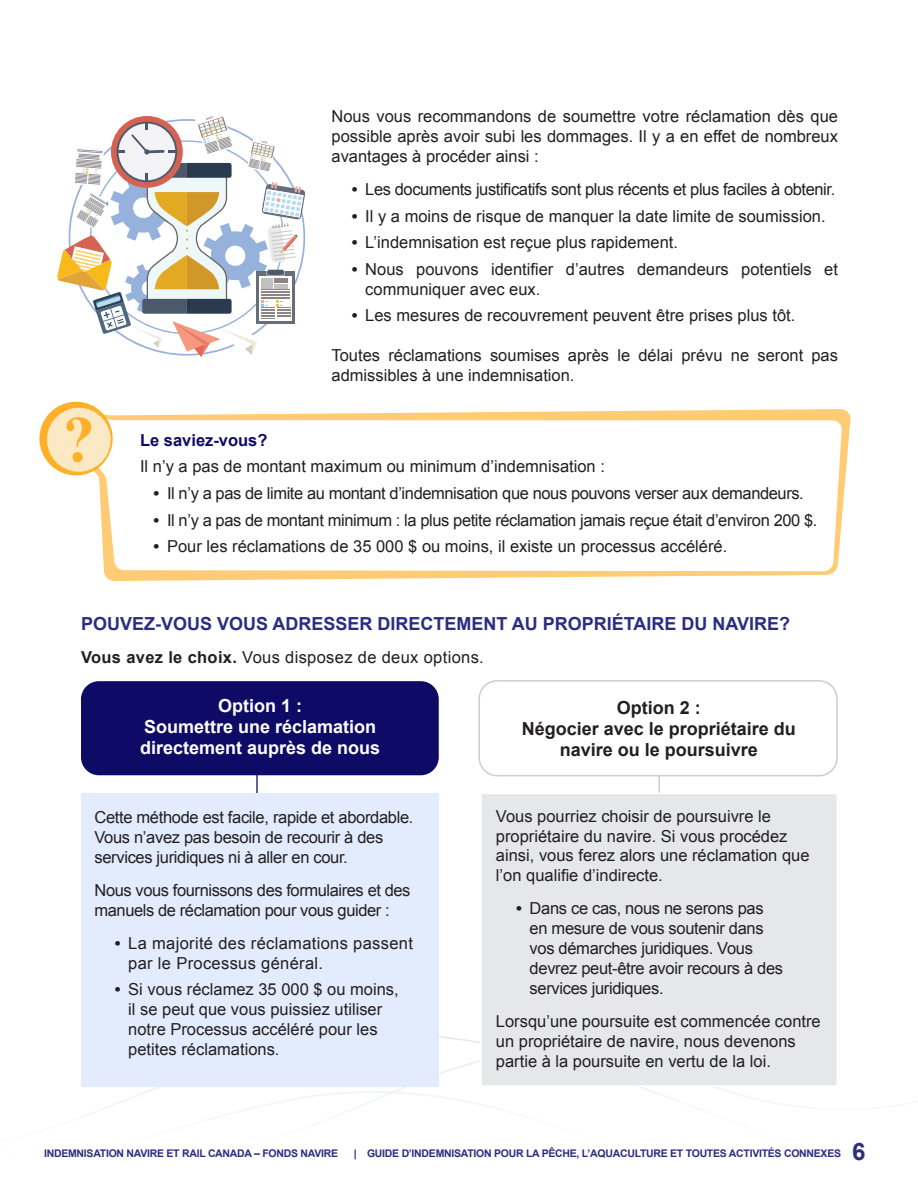
<style>
.page{position:relative;width:918px;height:1188px;background:#fff}
.page>*{position:absolute;margin:0;border:0;box-sizing:border-box;transform-origin:0 0}
.t1{font:700 24px "Arial";color:#2c2d81}
.t2{font:700 18px "Arial";color:#2c2d81}
.t3{font:700 18px/21px "Arial";color:#231f20;text-align:center}
.t4{font:700 18px/21px "Arial";color:#fff;text-align:center}
.t5{font:16.5px/19.8px "Arial";color:#231f20}
.t6{font:16.5px/19.8px "Arial";letter-spacing:-.025em;color:#231f20}
.t7{font:16.5px/19.8px "Arial";letter-spacing:-.02em;color:#231f20}
.t8{font:16.5px/19.8px "Arial";letter-spacing:.02em;color:#231f20}
.t9{font:700 16.5px "Arial";color:#0e0b66}
.t10{font:700 10.5px "Arial";letter-spacing:-.025em;color:#2c2d81}
.s1{font-weight:700}
</style>
<div class="page">
<svg style="left:85px;top:1036px;width:695px;height:80px"></svg>
<svg style="left:57px;top:116px;width:248px;height:241px"></svg>
<hr style="left:256px;top:747px;width:2px;height:177px;background:#2c2d81">
<hr style="left:658px;top:762px;width:2px;height:55px;background:#cdced0">
<div style="left:480px;top:793px;width:358px;height:294px;background:#e6e7e9;border:2px solid #fff"></div>
<div style="left:81px;top:681px;width:358px;height:94px;background:#0e0b66;border-radius:18px"></div>
<div style="left:479px;top:681px;width:358px;height:95px;background:#fff;border-radius:18px"></div>
<div style="left:478px;top:680px;width:360px;height:96px;border:2px solid #cdced0;border-radius:18px"></div>
<div style="left:81px;top:793px;width:358px;height:294px;background:#e2ecfd"></div>
<svg style="left:71px;top:409px;width:780px;height:172px"></svg>
<svg style="left:39px;top:402px;width:74px;height:73px"></svg>
<p class="t5" style="left:332px;top:107px;width:508px;text-align:justify">Nous vous recommandons de soumettre votre réclamation dès que possible après avoir subi les dommages. Il y a en effet de nombreux avantages à procéder ainsi :</p>
<p class="t6" style="left:352px;top:180px;width:485px"><span class="s1">•</span> Les documents justificatifs sont plus récents et plus faciles à obtenir.</p>
<p class="t5" style="left:352px;top:206px;width:475px"><span class="s1">•</span> Il y a moins de risque de manquer la date limite de soumission.</p>
<p class="t5" style="left:352px;top:233px;width:328px"><span class="s1">•</span> L’indemnisation est reçue plus rapidement.</p>
<p class="t5" style="left:365px;top:259px;width:474px;text-indent:-13px"><span class="s1">•</span> Nous pouvons identifier d’autres demandeurs potentiels et communiquer avec eux.</p>
<p class="t5" style="left:352px;top:306px;width:445px"><span class="s1">•</span> Les mesures de recouvrement peuvent être prises plus tôt.</p>
<p class="t5" style="left:332px;top:346px;width:508px">Toutes réclamations soumises après le délai prévu ne seront pas admissibles à une indemnisation.</p>
<p class="t9" style="left:140px;top:429px;width:129px">Le saviez-vous?</p>
<p class="t5" style="left:140px;top:457px;width:466px">Il n’y a pas de montant maximum ou minimum d’indemnisation :</p>
<p class="t6" style="left:154px;top:484px;width:652px"><span class="s1">•</span> Il n’y a pas de limite au montant d’indemnisation que nous pouvons verser aux demandeurs.</p>
<p class="t6" style="left:154px;top:510px;width:665px"><span class="s1">•</span> Il n’y a pas de montant minimum : la plus petite réclamation jamais reçue était d’environ 200 $.</p>
<p class="t5" style="left:154px;top:537px;width:575px"><span class="s1">•</span> Pour les réclamations de 35 000 $ ou moins, il existe un processus accéléré.</p>
<p class="t2" style="left:81px;top:611px;width:711px">POUVEZ-VOUS VOUS ADRESSER DIRECTEMENT AU PROPRIÉTAIRE DU NAVIRE?</p>
<p class="t8" style="left:81px;top:647px;width:404px"><span class="s1">Vous avez le choix.</span> Vous disposez de deux options.</p>
<p class="t4" style="left:140px;top:696px;width:242px">Option 1 :<br>Soumettre une réclamation directement auprès de nous</p>
<p class="t3" style="left:522px;top:697px;width:276px">Option 2 :<br>Négocier avec le propriétaire du navire ou le poursuivre</p>
<p class="t7" style="left:94px;top:808px;width:320px">Cette méthode est facile, rapide et abordable.<br>Vous n’avez pas besoin de recourir à des services juridiques ni à aller en cour.</p>
<p class="t6" style="left:94px;top:880px;width:318px">Nous vous fournissons des formulaires et des manuels de réclamation pour vous guider :</p>
<p class="t8" style="left:128px;top:934px;width:286px;text-indent:-13px"><span class="s1">•</span> La majorité des réclamations passent par le Processus général.</p>
<p class="t5" style="left:128px;top:980px;width:272px;text-indent:-13px"><span class="s1">•</span> Si vous réclamez 35 000 $ ou moins, il se peut que vous puissiez utiliser notre Processus accéléré pour les petites réclamations.</p>
<p class="t5" style="left:496px;top:806px;width:315px">Vous pourriez choisir de poursuivre le propriétaire du navire. Si vous procédez ainsi, vous ferez alors une réclamation que l’on qualifie d’indirecte.</p>
<p class="t7" style="left:530px;top:899px;width:255px;text-indent:-13px"><span class="s1">•</span> Dans ce cas, nous ne serons pas en mesure de vous soutenir dans vos démarches juridiques. Vous devrez peut-être avoir recours à des services juridiques.</p>
<p class="t5" style="left:496px;top:1011px;width:326px">Lorsqu’une poursuite est commencée contre un propriétaire de navire, nous devenons partie à la poursuite en vertu de la loi.</p>
<p class="t10" style="left:44px;top:1146px;width:295px">INDEMNISATION NAVIRE ET RAIL CANADA – FONDS NAVIRE</p>
<p class="t10" style="left:354px;top:1146px;width:489px">| GUIDE D’INDEMNISATION POUR LA PÊCHE, L’AQUACULTURE ET TOUTES ACTIVITÉS CONNEXES</p>
<h1 class="t1" style="left:852px;top:1136px;width:15px">6</h1>
</div>
